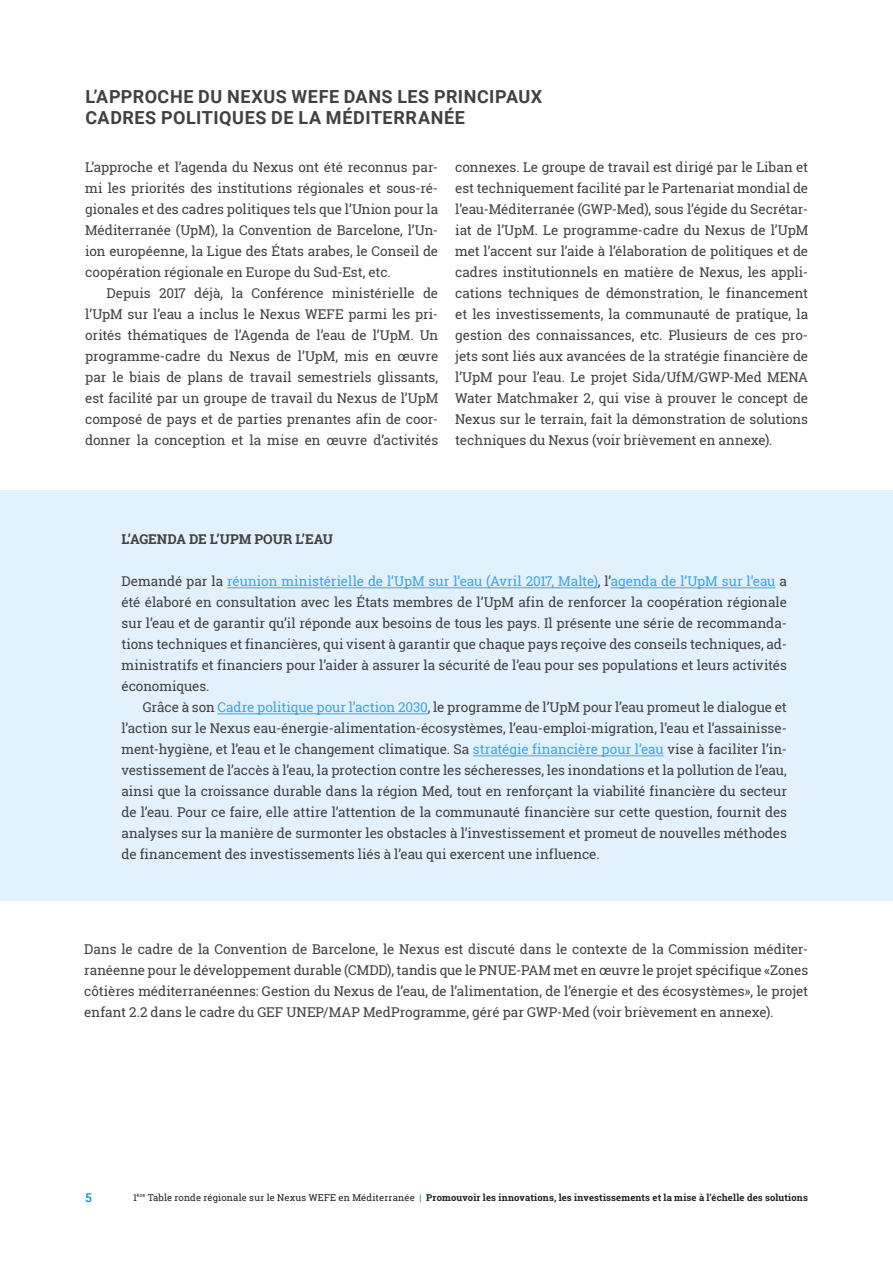
<style>
.page{position:relative;width:893px;height:1263px;background:#fff}
.page>*{position:absolute;margin:0;border:0;box-sizing:border-box;transform-origin:0 0}
.t1{font:700 18px/21px "Roboto";letter-spacing:.03em;color:#414042}
.t2{font:13.5px/21px "Roboto Slab";letter-spacing:-.005em;color:#414042;text-align:justify}
.t3{font:700 13.5px "Roboto Slab";color:#414042}
.t4{font:500 12px "Roboto";color:#008fc4}
.t5{font:700 9.45px "Roboto Slab";letter-spacing:.015em;color:#231f20}
.s1{color:#3da3ed}
.s2{font-weight:400}
.s3{font-weight:400;color:#008fc4}
</style>
<div class="page">
<div style="left:0;top:490px;width:893px;height:411px;background:#e2f1fc"></div>
<hr style="left:227px;top:587px;width:371px;height:1px;background:#3da3ed">
<hr style="left:611px;top:587px;width:164px;height:1px;background:#3da3ed">
<hr style="left:218px;top:713px;width:210px;height:1px;background:#3da3ed">
<hr style="left:473px;top:755px;width:191px;height:1px;background:#3da3ed">
<h1 class="t1" style="left:86px;top:86px;width:458px">L’APPROCHE DU NEXUS WEFE DANS LES PRINCIPAUX<br>CADRES POLITIQUES DE LA MÉDITERRANÉE</h1>
<p class="t2" style="left:85px;top:156px;width:354px">L’approche et l’agenda du Nexus ont été reconnus par&shy;mi les priorités des institutions régionales et sous-ré&shy;gionales et des cadres politiques tels que l’Union pour la Méditerranée (UpM), la Convention de Barcelone, l’Un&shy;ion européenne, la Ligue des États arabes, le Conseil de coopération régionale en Europe du Sud-Est, etc.</p>
<p class="t2" style="left:85px;top:282px;width:354px;text-indent:21px">Depuis 2017 déjà, la Conférence ministérielle de l’UpM sur l’eau a inclus le Nexus WEFE parmi les pri&shy;orités thématiques de l’Agenda de l’eau de l’UpM. Un programme-cadre du Nexus de l’UpM, mis en œuvre par le biais de plans de travail semestriels glissants, est facilité par un groupe de travail du Nexus de l’UpM composé de pays et de parties prenantes afin de coor&shy;donner la conception et la mise en œuvre d’activités</p>
<p class="t2" style="left:455px;top:156px;width:354px">connexes. Le groupe de travail est dirigé par le Liban et est techniquement facilité par le Partenariat mondial de l’eau-Méditerranée (GWP-Med), sous l’égide du Secrétar&shy;iat de l’UpM. Le programme-cadre du Nexus de l’UpM met l’accent sur l’aide à l’élaboration de politiques et de cadres institutionnels en matière de Nexus, les appli&shy;cations techniques de démonstration, le financement et les investissements, la communauté de pratique, la gestion des connaissances, etc. Plusieurs de ces pro&shy;jets sont liés aux avancées de la stratégie financière de l’UpM pour l’eau. Le projet Sida/UfM/GWP-Med MENA Water Matchmaker 2, qui vise à prouver le concept de Nexus sur le terrain, fait la démonstration de solutions techniques du Nexus (voir brièvement en annexe).</p>
<p class="t3" style="left:121px;top:530px;width:213px">L’AGENDA DE L’UPM POUR L’EAU</p>
<p class="t2" style="left:121px;top:571px;width:667px">Demandé par la <span class="s1">réunion ministérielle de l’UpM sur l’eau (Avril 2017, Malte)</span>, l’<span class="s1">agenda de l’UpM sur l’eau</span> a été élaboré en consultation avec les États membres de l’UpM afin de renforcer la coopération régionale sur l’eau et de garantir qu’il réponde aux besoins de tous les pays. Il présente une série de recommanda&shy;tions techniques et financières, qui visent à garantir que chaque pays reçoive des conseils techniques, ad&shy;ministratifs et financiers pour l’aider à assurer la sécurité de l’eau pour ses populations et leurs activités économiques.</p>
<p class="t2" style="left:121px;top:697px;width:667px;text-indent:21px">Grâce à son <span class="s1">Cadre politique pour l’action 2030</span>, le programme de l’UpM pour l’eau promeut le dialogue et l’action sur le Nexus eau-énergie-alimentation-écosystèmes, l’eau-emploi-migration, l’eau et l’assainisse&shy;ment-hygiène, et l’eau et le changement climatique. Sa <span class="s1">stratégie financière pour l’eau</span> vise à faciliter l’in&shy;vestissement de l’accès à l’eau, la protection contre les sécheresses, les inondations et la pollution de l’eau, ainsi que la croissance durable dans la région Med, tout en renforçant la viabilité financière du secteur de l’eau. Pour ce faire, elle attire l’attention de la communauté financière sur cette question, fournit des analyses sur la manière de surmonter les obstacles à l’investissement et promeut de nouvelles méthodes de financement des investissements liés à l’eau qui exercent une influence.</p>
<p class="t2" style="left:84px;top:938px;width:725px">Dans le cadre de la Convention de Barcelone, le Nexus est discuté dans le contexte de la Commission méditer&shy;ranéenne pour le développement durable (CMDD), tandis que le PNUE-PAM met en œuvre le projet spécifique «Zones côtières méditerranéennes: Gestion du Nexus de l’eau, de l’alimentation, de l’énergie et des écosystèmes», le projet enfant 2.2 dans le cadre du GEF UNEP/MAP MedProgramme, géré par GWP-Med (voir brièvement en annexe).</p>
<p class="t4" style="left:85px;top:1189px;width:8px">5</p>
<p class="t5" style="left:133px;top:1191px;width:676px"><span class="s2">1</span><sup>ère</sup> <span class="s2">Table ronde régionale sur le Nexus WEFE en Méditerranée</span> <span class="s3">|</span> Promouvoir les innovations, les investissements et la mise à l’échelle des solutions</p>
</div>
